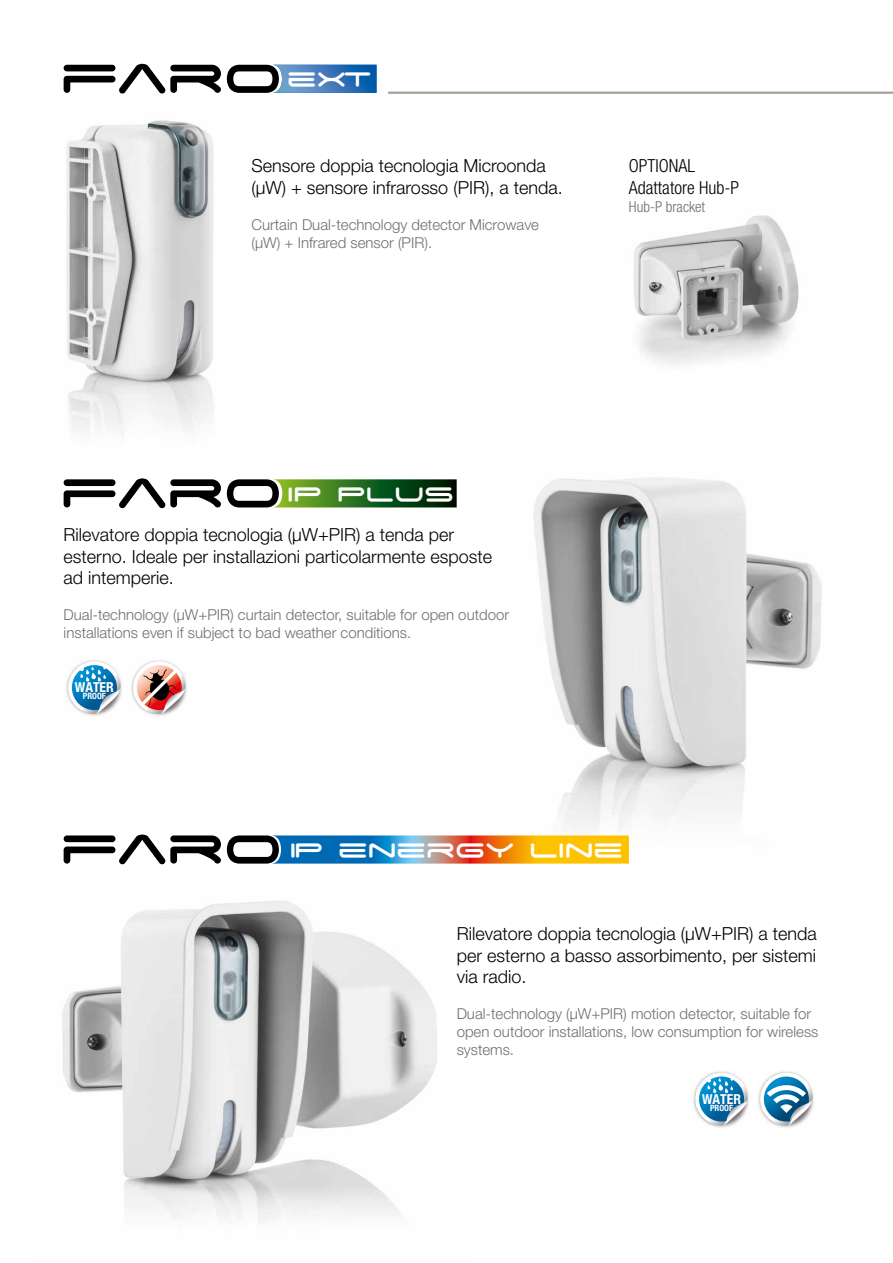
<style>
.page{position:relative;width:893px;height:1263px;background:#fff}
.page>*{position:absolute;margin:0;border:0;box-sizing:border-box;transform-origin:0 0}
.t1{font:32.55px "Space Age";color:#fff}
.t2{font:300 18px/21.6px "Helvetica Neue LT Pro";color:#000}
.t3{font:300 condensed 18px/21.6px "Helvetica Neue LT Pro";color:#000}
.t4{font:300 15px/18px "Helvetica Neue LT Pro";color:#706f6f}
.t5{font:300 condensed 15px "Helvetica Neue LT Pro";color:#706f6f}
.t6{font:700 condensed 13.8px "Helvetica Neue LT Std";color:#fff}
.t7{font:700 condensed 8.7px "Helvetica Neue LT Std";color:#fff}
</style>
<div class="page">
<img style="left:66px;top:120px;width:147px;height:313px">
<img style="left:634px;top:215px;width:165px;height:150px">
<img style="left:486px;top:477px;width:336px;height:387px">
<img style="left:131px;top:660px;width:56px;height:56px">
<svg style="left:133px;top:661px;width:53px;height:53px"></svg>
<img style="left:66px;top:660px;width:56px;height:56px">
<svg style="left:68px;top:661px;width:53px;height:53px"></svg>
<img style="left:62px;top:901px;width:375px;height:320px">
<img style="left:693px;top:1071px;width:56px;height:57px">
<svg style="left:695px;top:1073px;width:53px;height:52px"></svg>
<img style="left:758px;top:1071px;width:56px;height:57px">
<svg style="left:760px;top:1073px;width:53px;height:52px"></svg>
<svg style="left:227px;top:835px;width:402px;height:28px;background:#928c64"></svg>
<svg style="left:64px;top:834px;width:157px;height:31px"></svg>
<svg style="left:227px;top:65px;width:149px;height:28px;background:#527aa3"></svg>
<svg style="left:64px;top:64px;width:157px;height:30px"></svg>
<svg style="left:227px;top:479px;width:230px;height:28px;background:#3e6b32"></svg>
<svg style="left:64px;top:478px;width:157px;height:31px"></svg>
<hr style="left:388px;top:92px;width:505px;height:2px;background:#a89f96">
<h1 class="t1" style="left:287px;top:65px;width:86px">ext</h1>
<p class="t2" style="left:251px;top:155px;width:313px">Sensore doppia tecnologia Microonda (μW) + sensore infrarosso (PIR), a tenda.</p>
<p class="t4" style="left:251px;top:215px;width:289px">Curtain Dual-technology detector Microwave (μW) + Infrared sensor (PIR).</p>
<p class="t3" style="left:629px;top:155px;width:112px">OPTIONAL<br>Adattatore Hub-P</p>
<p class="t5" style="left:629px;top:198px;width:78px">Hub-P bracket</p>
<h1 class="t1" style="left:287px;top:479px;width:168px">IP PLUS</h1>
<p class="t2" style="left:64px;top:523px;width:430px">Rilevatore doppia tecnologia (μW+PIR) a tenda per esterno. Ideale per installazioni particolarmente esposte ad intemperie.</p>
<p class="t4" style="left:64px;top:606px;width:447px">Dual-technology (μW+PIR) curtain detector, suitable for open outdoor installations even if subject to bad weather conditions.</p>
<p class="t6" style="left:75px;top:679px;width:41px">WATER</p>
<p class="t7" style="left:83px;top:691px;width:24px">PROOF</p>
<h1 class="t1" style="left:290px;top:835px;width:335px">IP energy line</h1>
<p class="t2" style="left:457px;top:922px;width:362px;text-align:justify">Rilevatore doppia tecnologia (μW+PIR) a tenda per esterno a basso assorbimento, per sistemi via radio.</p>
<p class="t4" style="left:457px;top:1004px;width:363px">Dual-technology (μW+PIR) motion detector, suitable for open outdoor installations, low consumption for wireless systems.</p>
<p class="t6" style="left:702px;top:1090px;width:41px">WATER</p>
<p class="t7" style="left:710px;top:1102px;width:24px">PROOF</p>
</div>
